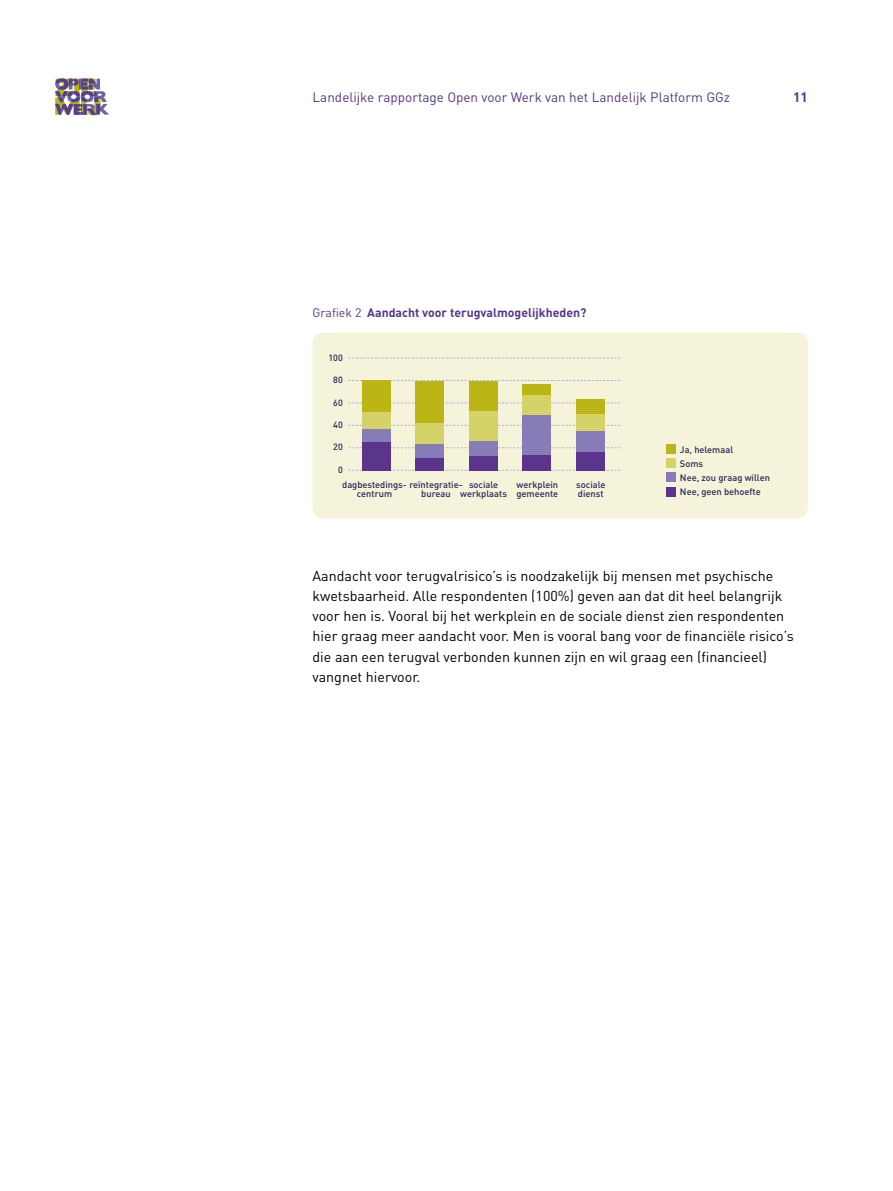
<style>
.page{position:relative;width:893px;height:1191px;background:#fff}
.page>*{position:absolute;margin:0;border:0;box-sizing:border-box;transform-origin:0 0}
.t1{font:14.25px/20.2px "DIN";color:#000}
.t2{font:13.5px "DIN";color:#56378a}
.t3{font:700 13.5px "DIN";color:#56378a}
.t4{font:700 12.3px "DIN";color:#56378a}
.t5{font:500 9.3px/9.8px "DIN";color:#282555}
.t6{font:500 9px "DIN";color:#282555}
.s1{font-weight:400}
</style>
<div class="page">
<div style="left:313px;top:332px;width:495px;height:186px;background:#f5f4db;border-radius:11px"></div>
<svg style="left:348px;top:358px;width:272px;height:1px"></svg>
<svg style="left:348px;top:380px;width:273px;height:1px"></svg>
<svg style="left:348px;top:402px;width:272px;height:1px"></svg>
<svg style="left:348px;top:425px;width:273px;height:1px"></svg>
<svg style="left:348px;top:447px;width:273px;height:1px"></svg>
<svg style="left:348px;top:470px;width:273px;height:1px"></svg>
<div style="left:362px;top:380px;width:28px;height:32px;background:#bbb616"></div>
<div style="left:362px;top:412px;width:28px;height:17px;background:#d5d267"></div>
<div style="left:362px;top:429px;width:28px;height:13px;background:#877bb8"></div>
<div style="left:362px;top:442px;width:28px;height:28px;background:#5a358b"></div>
<div style="left:415px;top:381px;width:29px;height:43px;background:#bbb616"></div>
<div style="left:415px;top:424px;width:29px;height:20px;background:#d5d267"></div>
<div style="left:415px;top:444px;width:29px;height:14px;background:#877bb8"></div>
<div style="left:415px;top:458px;width:29px;height:12px;background:#5a358b"></div>
<div style="left:469px;top:381px;width:28px;height:30px;background:#bbb616"></div>
<div style="left:469px;top:411px;width:28px;height:30px;background:#d5d267"></div>
<div style="left:469px;top:441px;width:28px;height:15px;background:#877bb8"></div>
<div style="left:469px;top:456px;width:28px;height:14px;background:#5a358b"></div>
<div style="left:522px;top:385px;width:29px;height:10px;background:#bbb616"></div>
<div style="left:522px;top:395px;width:29px;height:19px;background:#d5d267"></div>
<div style="left:522px;top:414px;width:29px;height:40px;background:#877bb8"></div>
<div style="left:522px;top:454px;width:29px;height:16px;background:#5a358b"></div>
<div style="left:576px;top:398px;width:28px;height:16px;background:#bbb616"></div>
<div style="left:576px;top:414px;width:28px;height:18px;background:#d5d267"></div>
<div style="left:576px;top:432px;width:28px;height:20px;background:#877bb8"></div>
<div style="left:576px;top:452px;width:28px;height:18px;background:#5a358b"></div>
<div style="left:666px;top:444px;width:9px;height:10px;background:#bbb616"></div>
<div style="left:666px;top:459px;width:9px;height:9px;background:#d5d267"></div>
<div style="left:666px;top:473px;width:9px;height:9px;background:#877bb8"></div>
<div style="left:666px;top:487px;width:9px;height:9px;background:#5a358b"></div>
<svg style="left:55px;top:78px;width:54px;height:37px"></svg>
<p class="t2" style="left:313px;top:89px;width:419px">Landelijke rapportage Open voor Werk van het Landelijk Platform GGz</p>
<p class="t3" style="left:793px;top:89px;width:16px">11</p>
<p class="t4" style="left:313px;top:305px;width:276px"><span class="s1">Grafiek 2</span> Aandacht voor terugvalmogelijkheden?</p>
<p class="t6" style="left:328px;top:352px;width:16px">100</p>
<p class="t6" style="left:333px;top:374px;width:11px">80</p>
<p class="t6" style="left:333px;top:396px;width:11px">60</p>
<p class="t6" style="left:333px;top:419px;width:11px">40</p>
<p class="t6" style="left:333px;top:441px;width:11px">20</p>
<p class="t6" style="left:338px;top:464px;width:6px">0</p>
<p class="t5" style="left:357px;top:479px;width:107px;text-indent:-15px">dagbestedings- reïntegratie&shy;centrum</p>
<p class="t5" style="left:516px;top:479px;width:43px">werkplein gemeente</p>
<p class="t5" style="left:576px;top:479px;width:31px">sociale dienst</p>
<p class="t5" style="left:421px;top:489px;width:31px">bureau</p>
<p class="t5" style="left:460px;top:479px;width:48px;text-align:center">sociale werkplaats</p>
<p class="t5" style="left:680px;top:442px;width:92px;line-height:14.1px">Ja, helemaal<br>Soms<br>Nee, zou graag willen<br>Nee, geen behoefte</p>
<p class="t1" style="left:313px;top:565px;width:483px">Aandacht voor terugvalrisico’s is noodzakelijk bij mensen met psychische kwetsbaarheid. Alle respondenten (100%) geven aan dat dit heel belangrijk voor hen is. Vooral bij het werkplein en de sociale dienst zien respondenten hier graag meer aandacht voor. Men is vooral bang voor de financiële risico’s die aan een terugval verbonden kunnen zijn en wil graag een (financieel) vangnet hiervoor.</p>
</div>
